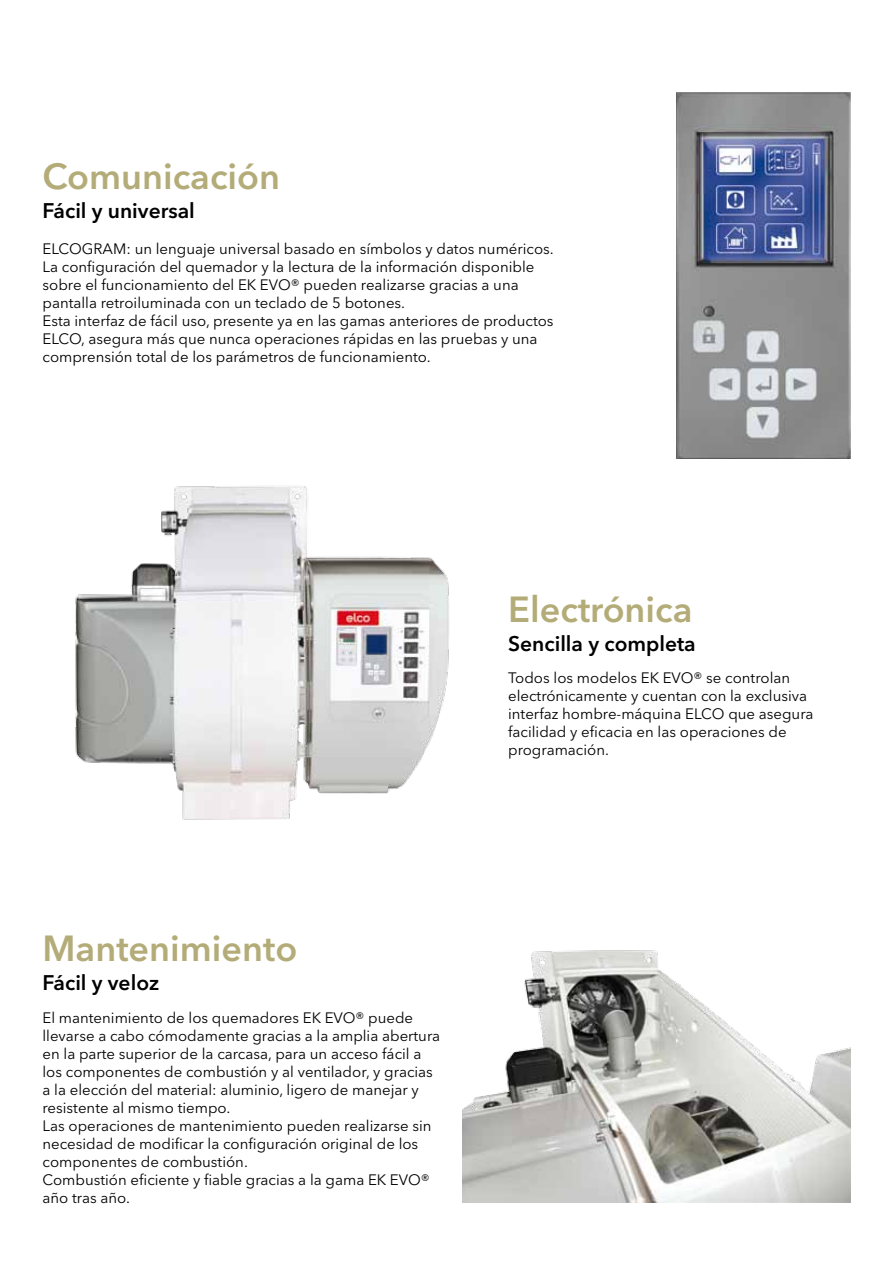
<style>
.page{position:relative;width:893px;height:1263px;background:#fff}
.page>*{position:absolute;margin:0;border:0;box-sizing:border-box;transform-origin:0 0}
.t1{font:600 36px "Avenir Next LT Pro";color:#b4ac78}
.t2{font:600 21px "Avenir Next LT Pro";color:#000}
.t3{font:15px/18px "Avenir Next LT Pro";color:#000}
</style>
<div class="page">
<img style="left:75px;top:486px;width:374px;height:334px">
<img style="left:462px;top:950px;width:388px;height:253px">
<img style="left:676px;top:92px;width:174px;height:366px">
<h1 class="t1" style="left:43px;top:154px;width:239px">Comunicación</h1>
<h2 class="t2" style="left:43px;top:198px;width:154px">Fácil y universal</h2>
<p class="t3" style="left:43px;top:240px;width:513px">ELCOGRAM: un lenguaje universal basado en símbolos y datos numéricos.<br>La configuración del quemador y la lectura de la información disponible sobre el funcionamiento del EK EVO® pueden realizarse gracias a una pantalla retroiluminada con un teclado de 5 botones.<br>Esta interfaz de fácil uso, presente ya en las gamas anteriores de productos ELCO, asegura más que nunca operaciones rápidas en las pruebas y una comprensión total de los parámetros de funcionamiento.</p>
<h1 class="t1" style="left:508px;top:587px;width:186px">Electrónica</h1>
<h2 class="t2" style="left:508px;top:631px;width:189px">Sencilla y completa</h2>
<p class="t3" style="left:508px;top:669px;width:307px">Todos los modelos EK EVO® se controlan electrónicamente y cuentan con la exclusiva interfaz hombre-máquina ELCO que asegura facilidad y eficacia en las operaciones de programación.</p>
<h1 class="t1" style="left:43px;top:926px;width:256px">Mantenimiento</h1>
<h2 class="t2" style="left:43px;top:970px;width:118px">Fácil y veloz</h2>
<p class="t3" style="left:43px;top:1008px;width:399px">El mantenimiento de los quemadores EK EVO® puede llevarse a cabo cómodamente gracias a la amplia abertura en la parte superior de la carcasa, para un acceso fácil a los componentes de combustión y al ventilador, y gracias a la elección del material: aluminio, ligero de manejar y resistente al mismo tiempo.<br>Las operaciones de mantenimiento pueden realizarse sin necesidad de modificar la configuración original de los componentes de combustión.<br>Combustión eficiente y fiable gracias a la gama EK EVO® año tras año.</p>
</div>
